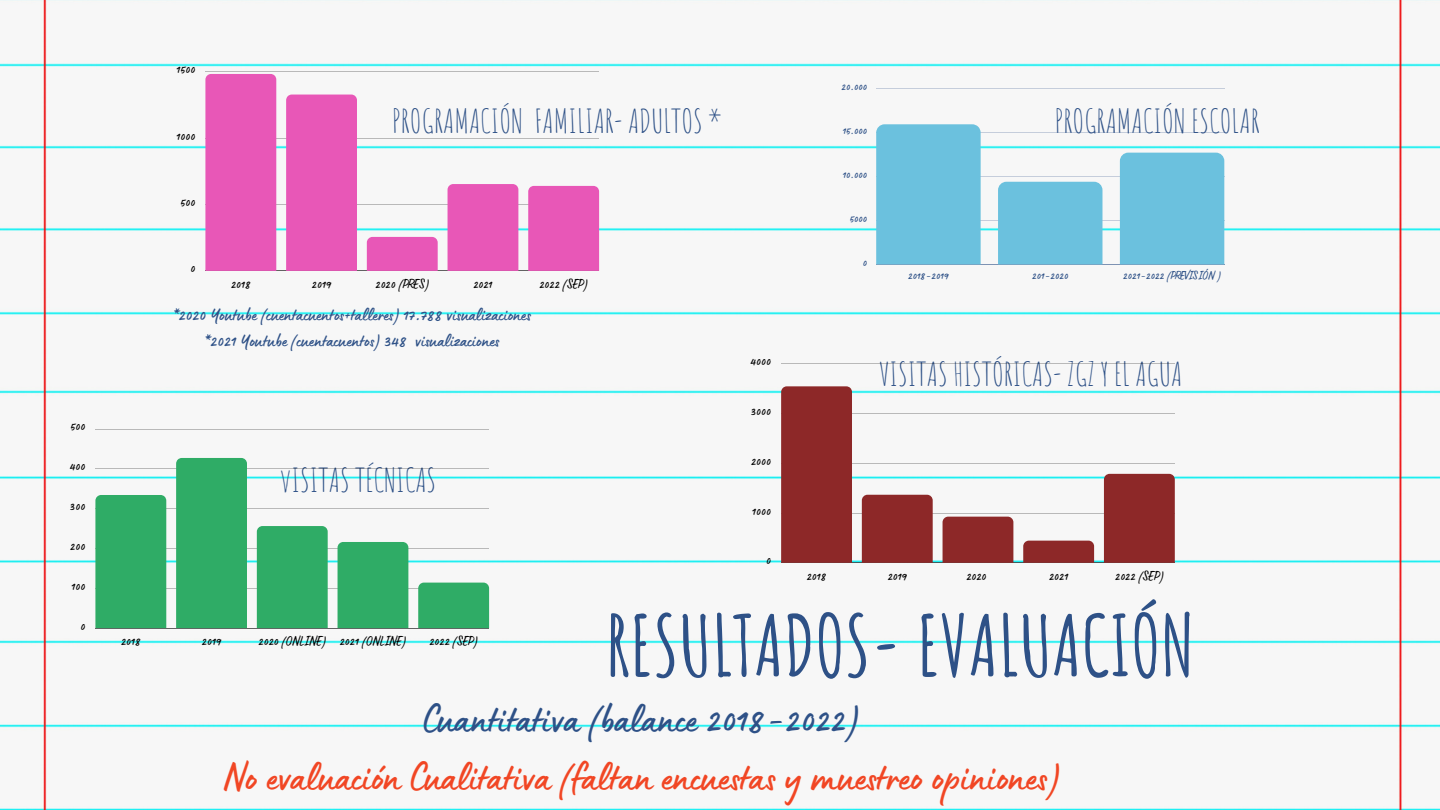
<style>
.page{position:relative;width:1440px;height:810px;background:#fff}
.page>*{position:absolute;margin:0;border:0;box-sizing:border-box;transform-origin:0 0}
.t1{font:700 83.2px "Amatic SC";color:#2e5187}
.t2{font:41.8px "Lumios Marker";color:#f14624}
.t3{font:41.8px "Lumios Marker";color:#2e5187}
.t4{font:32px "Amatic SC";color:#2e5187}
.t5{font:19px/26.2px "Lumios Marker";color:#2e5187;text-align:center}
.t6{font:14.1px "Lumios Marker";color:#000}
.t7{font:12.4px "Lumios Marker";color:#2e5187}
</style>
<div class="page">
<img style="left:0;top:0;width:1440px;height:810px">
<hr style="left:205px;top:72px;width:394px;height:1px;background:#000">
<hr style="left:205px;top:138px;width:394px;height:1px;background:#000">
<hr style="left:205px;top:204px;width:394px;height:1px;background:#000">
<hr style="left:205px;top:271px;width:394px;height:1px;background:#000">
<div style="left:205px;top:74px;width:71px;height:197px;background:#e857b7"></div>
<div style="left:286px;top:95px;width:71px;height:176px;background:#e857b7"></div>
<div style="left:367px;top:237px;width:71px;height:34px;background:#e857b7"></div>
<div style="left:448px;top:184px;width:70px;height:87px;background:#e857b7"></div>
<div style="left:528px;top:186px;width:71px;height:85px;background:#e857b7"></div>
<hr style="left:876px;top:88px;width:348px;height:1px;background:#2e5187">
<hr style="left:876px;top:132px;width:348px;height:1px;background:#2e5187">
<hr style="left:876px;top:176px;width:348px;height:1px;background:#2e5187">
<hr style="left:876px;top:220px;width:348px;height:1px;background:#2e5187">
<hr style="left:876px;top:264px;width:348px;height:1px;background:#2e5187">
<div style="left:876px;top:124px;width:105px;height:140px;background:#6bc1de"></div>
<div style="left:998px;top:182px;width:104px;height:82px;background:#6bc1de"></div>
<div style="left:1120px;top:153px;width:104px;height:111px;background:#6bc1de"></div>
<hr style="left:95px;top:429px;width:394px;height:1px;background:#000">
<hr style="left:95px;top:469px;width:394px;height:1px;background:#000">
<hr style="left:95px;top:509px;width:394px;height:1px;background:#000">
<hr style="left:95px;top:548px;width:394px;height:1px;background:#000">
<hr style="left:95px;top:588px;width:394px;height:1px;background:#000">
<hr style="left:95px;top:628px;width:394px;height:1px;background:#000">
<div style="left:95px;top:495px;width:71px;height:133px;background:#2fac66"></div>
<div style="left:176px;top:458px;width:71px;height:170px;background:#2fac66"></div>
<div style="left:257px;top:526px;width:71px;height:102px;background:#2fac66"></div>
<div style="left:338px;top:542px;width:70px;height:86px;background:#2fac66"></div>
<div style="left:418px;top:583px;width:71px;height:45px;background:#2fac66"></div>
<hr style="left:781px;top:364px;width:394px;height:1px;background:#000">
<hr style="left:781px;top:413px;width:394px;height:1px;background:#000">
<hr style="left:781px;top:463px;width:394px;height:1px;background:#000">
<hr style="left:781px;top:513px;width:394px;height:1px;background:#000">
<hr style="left:781px;top:563px;width:394px;height:1px;background:#000">
<div style="left:781px;top:386px;width:71px;height:177px;background:#8d2828"></div>
<div style="left:862px;top:495px;width:71px;height:68px;background:#8d2828"></div>
<div style="left:943px;top:517px;width:70px;height:46px;background:#8d2828"></div>
<div style="left:1023px;top:541px;width:71px;height:22px;background:#8d2828"></div>
<div style="left:1104px;top:474px;width:71px;height:89px;background:#8d2828"></div>
<p class="t6" style="left:71px;top:422px;width:16px">500</p>
<p class="t6" style="left:70px;top:462px;width:17px">400</p>
<p class="t6" style="left:70px;top:502px;width:17px">300</p>
<p class="t6" style="left:70px;top:541px;width:17px">200</p>
<p class="t6" style="left:72px;top:581px;width:15px">100</p>
<p class="t6" style="left:80px;top:621px;width:6px">0</p>
<p class="t6" style="left:177px;top:65px;width:20px">1500</p>
<p class="t6" style="left:177px;top:131px;width:20px">1000</p>
<p class="t6" style="left:181px;top:197px;width:16px">500</p>
<p class="t6" style="left:190px;top:264px;width:6px">0</p>
<h3 class="t4" style="left:392px;top:100px;width:332px">PROGRAMACIÓN FAMILIAR- ADULTOS *</h3>
<p class="t6" style="left:231px;top:279px;width:21px">2018</p>
<p class="t6" style="left:312px;top:279px;width:21px">2019</p>
<p class="t6" style="left:376px;top:279px;width:55px">2020 (PRES)</p>
<p class="t6" style="left:473px;top:279px;width:21px">2021</p>
<p class="t6" style="left:539px;top:279px;width:50px">2022 (SEP)</p>
<h3 class="t5" style="left:172px;top:305px;width:360px">*2020 Youtube (cuentacuentos+talleres) 17.788 visualizaciones *2021 Youtube (cuentacuentos) 348 visualizaciones</h3>
<h3 class="t4" style="left:280px;top:459px;width:158px">vISITAS TÉCNICAS</h3>
<p class="t6" style="left:751px;top:357px;width:22px">4000</p>
<p class="t6" style="left:751px;top:407px;width:22px">3000</p>
<p class="t6" style="left:751px;top:456px;width:21px">2000</p>
<p class="t6" style="left:752px;top:506px;width:20px">1000</p>
<p class="t6" style="left:766px;top:556px;width:6px">0</p>
<p class="t7" style="left:842px;top:82px;width:27px">20.000</p>
<p class="t7" style="left:843px;top:126px;width:26px">15.000</p>
<p class="t7" style="left:843px;top:170px;width:26px">10.000</p>
<p class="t7" style="left:850px;top:214px;width:19px">5000</p>
<p class="t7" style="left:863px;top:258px;width:6px">0</p>
<h3 class="t4" style="left:1055px;top:100px;width:207px">PROGRAMACIÓN ESCOLAR</h3>
<p class="t7" style="left:908px;top:272px;width:42px">2018-2019</p>
<p class="t7" style="left:1032px;top:272px;width:38px">201-2020</p>
<p class="t7" style="left:1123px;top:272px;width:99px">2021-2022 (PREVISIÓN )</p>
<h3 class="t4" style="left:879px;top:354px;width:305px">VISITAS HISTÓRICAS- ZGZ Y EL AGUA</h3>
<p class="t6" style="left:807px;top:571px;width:21px">2018</p>
<p class="t6" style="left:888px;top:571px;width:21px">2019</p>
<p class="t6" style="left:966px;top:571px;width:22px">2020</p>
<p class="t6" style="left:1049px;top:571px;width:21px">2021</p>
<p class="t6" style="left:1115px;top:571px;width:50px">2022 (SEP)</p>
<p class="t6" style="left:121px;top:636px;width:21px">2018</p>
<p class="t6" style="left:202px;top:636px;width:21px">2019</p>
<p class="t6" style="left:259px;top:636px;width:149px">2020 (ONLINE) 2021 (ONLINE)</p>
<p class="t6" style="left:429px;top:636px;width:50px">2022 (SEP)</p>
<h1 class="t1" style="left:606px;top:592px;width:590px">RESULTADOS- EVALUACIÓN</h1>
<h2 class="t3" style="left:423px;top:706px;width:437px">Cuantitativa (balance 2018-2022)</h2>
<h2 class="t2" style="left:222px;top:764px;width:839px">No evaluación Cualitativa (faltan encuestas y muestreo opiniones)</h2>
</div>
